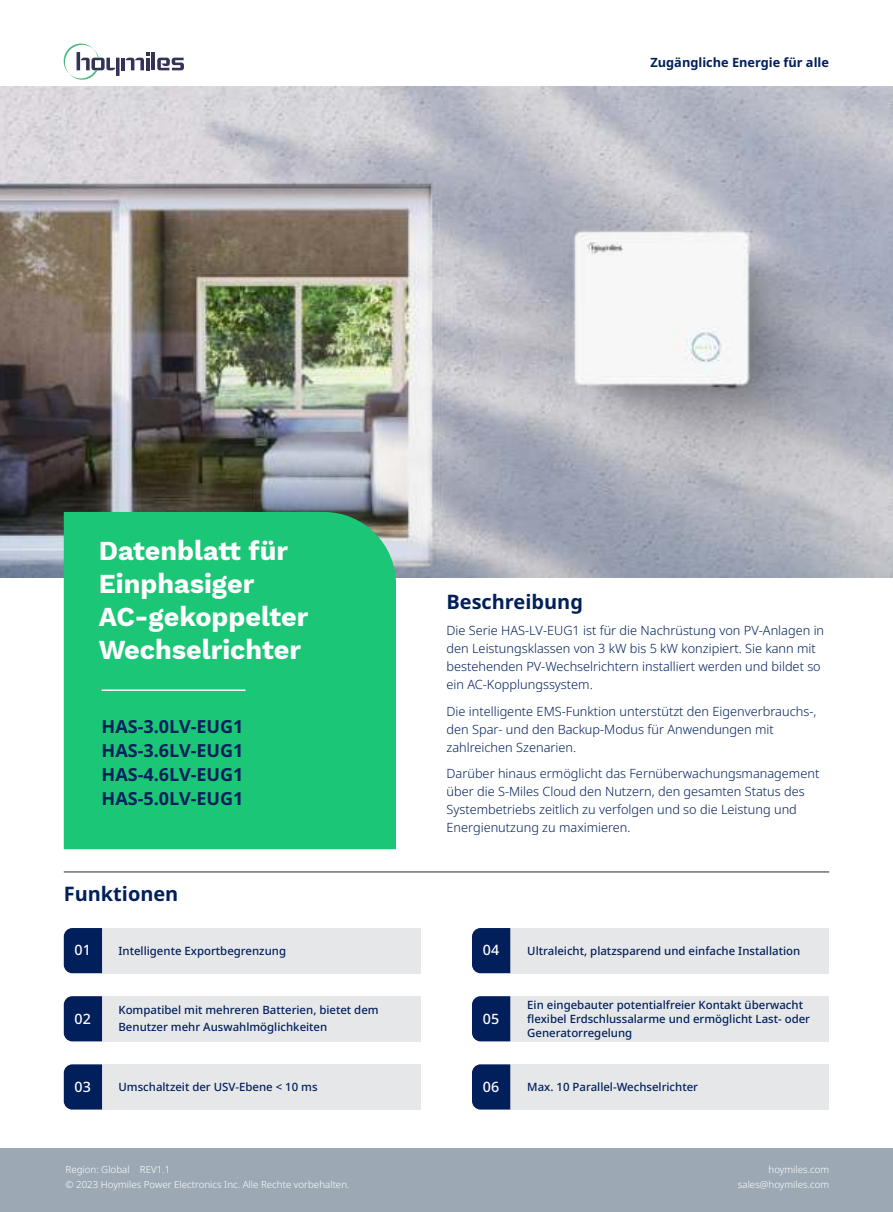
<style>
.page{position:relative;width:893px;height:1212px;background:#fff}
.page>*{position:absolute;margin:0;border:0;box-sizing:border-box;transform-origin:0 0}
.t1{font:700 27px/33px "Work Sans";color:#fff}
.t2{font:700 19.95px "Noto Sans";color:#001f5b}
.t3{font:700 18px/24px "Noto Sans";color:#001f5b;text-align:justify}
.t4{font:500 14.25px "Noto Sans";color:#fff}
.t5{font:300 12.75px/18px "Noto Sans";color:#001f5b}
.t6{font:700 12.75px "Noto Sans";color:#001f5b}
.t7{font:500 11.4px/13.6px "Noto Sans";color:#001f5b}
.t8{font:300 9.75px/15px "Noto Sans";color:#fff}
</style>
<div class="page">
<img style="left:0;top:87px;width:892px;height:490px">
<div style="left:64px;top:512px;width:332px;height:337px;background:#1bc676"></div>
<div style="left:0;top:1148px;width:893px;height:64px;background:#9ca9b5"></div>
<hr style="left:64px;top:872px;width:765px;height:1px;background:#2b2829">
<hr style="left:102px;top:689px;width:144px;height:2px;background:#fff">
<div style="left:102px;top:928px;width:319px;height:45px;background:#e6e7e8"></div>
<div style="left:64px;top:928px;width:38px;height:45px;background:#001f5b"></div>
<hr style="left:152px;top:52px;width:3px;height:18px;background:#323355">
<svg style="left:157px;top:58px;width:27px;height:12px"></svg>
<svg style="left:63px;top:43px;width:87px;height:37px"></svg>
<div style="left:102px;top:1064px;width:319px;height:45px;background:#e6e7e8"></div>
<div style="left:102px;top:996px;width:319px;height:45px;background:#e6e7e8"></div>
<div style="left:510px;top:928px;width:319px;height:45px;background:#e6e7e8"></div>
<div style="left:510px;top:996px;width:319px;height:45px;background:#e6e7e8"></div>
<div style="left:64px;top:1064px;width:38px;height:45px;background:#001f5b"></div>
<div style="left:64px;top:996px;width:38px;height:45px;background:#001f5b"></div>
<div style="left:472px;top:928px;width:38px;height:45px;background:#001f5b"></div>
<div style="left:472px;top:996px;width:38px;height:45px;background:#001f5b"></div>
<div style="left:510px;top:1064px;width:319px;height:45px;background:#e6e7e8"></div>
<div style="left:472px;top:1064px;width:38px;height:45px;background:#001f5b"></div>
<p class="t6" style="left:650px;top:57px;width:180px">Zugängliche Energie für alle</p>
<h1 class="t1" style="left:99px;top:537px;width:211px">Datenblatt für<br>Einphasiger<br>AC-gekoppelter<br>Wechselrichter</h1>
<h3 class="t3" style="left:102px;top:716px;width:143px">HAS-3.0LV-EUG1<br>HAS-3.6LV-EUG1<br>HAS-4.6LV-EUG1<br>HAS-5.0LV-EUG1</h3>
<h2 class="t2" style="left:64px;top:885px;width:116px">Funktionen</h2>
<p class="t4" style="left:75px;top:944px;width:18px">01</p>
<p class="t7" style="left:118px;top:945px;width:169px">Intelligente Exportbegrenzung</p>
<p class="t4" style="left:75px;top:1013px;width:18px">02</p>
<p class="t4" style="left:75px;top:1081px;width:18px">03</p>
<p class="t7" style="left:118px;top:1003px;width:262px;line-height:17.1px">Kompatibel mit mehreren Batterien, bietet dem<br>Benutzer mehr Auswahlmöglichkeiten</p>
<p class="t7" style="left:118px;top:1081px;width:201px">Umschaltzeit der USV-Ebene &lt; 10 ms</p>
<h2 class="t2" style="left:446px;top:593px;width:138px">Beschreibung</h2>
<p class="t5" style="left:446px;top:623px;width:379px">Die Serie HAS-LV-EUG1 ist für die Nachrüstung von PV-Anlagen in den Leistungsklassen von 3 kW bis 5 kW konzipiert. Sie kann mit bestehenden PV-Wechselrichtern installiert werden und bildet so ein AC-Kopplungssystem.</p>
<p class="t5" style="left:446px;top:703px;width:371px">Die intelligente EMS-Funktion unterstützt den Eigenverbrauchs-, den Spar- und den Backup-Modus für Anwendungen mit zahlreichen Szenarien.</p>
<p class="t5" style="left:446px;top:766px;width:374px">Darüber hinaus ermöglicht das Fernüberwachungsmanagement über die S-Miles Cloud den Nutzern, den gesamten Status des Systembetriebs zeitlich zu verfolgen und so die Leistung und Energienutzung zu maximieren.</p>
<p class="t4" style="left:483px;top:944px;width:18px">04</p>
<p class="t4" style="left:483px;top:1013px;width:18px">05</p>
<p class="t7" style="left:527px;top:945px;width:274px">Ultraleicht, platzsparend und einfache Installation</p>
<p class="t7" style="left:527px;top:999px;width:284px">Ein eingebauter potentialfreier Kontakt überwacht flexibel Erdschlussalarme und ermöglicht Last- oder<br>Generatorregelung</p>
<p class="t4" style="left:483px;top:1081px;width:18px">06</p>
<p class="t7" style="left:527px;top:1081px;width:172px">Max. 10 Parallel-Wechselrichter</p>
<p class="t8" style="left:65px;top:1163px;width:286px">Region: Global REV1.1<br>© 2023 Hoymiles Power Electronics Inc. Alle Rechte vorbehalten.</p>
<p class="t8" style="left:738px;top:1163px;width:93px;text-align:right">hoymiles.com sales@hoymiles.com</p>
</div>
